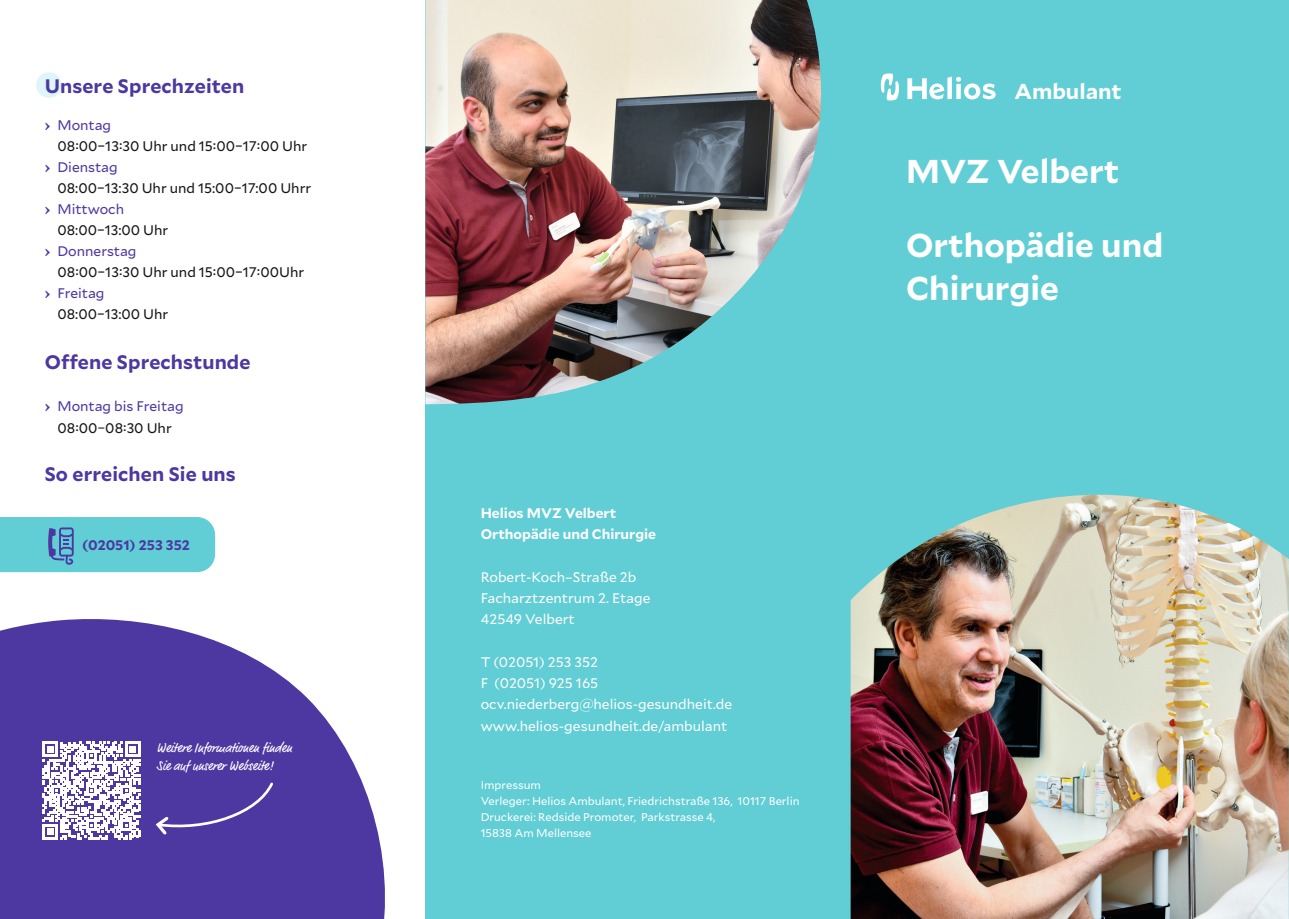
<style>
.page{position:relative;width:1289px;height:919px;background:#fff}
.page>*{position:absolute;margin:0;border:0;box-sizing:border-box;transform-origin:0 0}
.t1{font:700 33px/42.5px "Mallory";color:#fff}
.t2{font:700 21.6px "Mallory";color:#fff}
.t3{font:700 19.5px "Mallory";letter-spacing:.005em;color:#4d37a1}
.t4{font:13.8px/21.3px "Mallory";color:#fff}
.t5{font:13.8px "Mallory";color:#131413}
.t6{font:13.8px/21.5px "Mallory";color:#4d37a1;text-align:center}
.t7{font:700 13.8px/21.3px "Mallory";color:#fff}
.t8{font:700 13.8px "Mallory";letter-spacing:-.005em;color:#4d37a1}
.t9{font:13.5px/18px "Market Pro";color:#fff}
.t10{font:11.25px/15.9px "Mallory";color:#fff}
.s1{font-weight:700}
.s2{color:#131413}
.s3{color:#2c2f3b}
</style>
<div class="page">
<div style="left:838px;top:0;width:450px;height:918px;background:#61cdd5"></div>
<svg style="left:0;top:619px;width:385px;height:299px;fill:#4d37a1"></svg>
<div style="left:36px;top:72px;width:26px;height:26px;background:#def6f9;border-radius:50%"></div>
<div style="left:425px;top:0;width:425px;height:918px;background:#61cdd5"></div>
<img style="left:425px;top:0;width:397px;height:404px">
<svg style="left:907px;top:77px;width:88px;height:22px"></svg>
<svg style="left:880px;top:73px;width:19px;height:28px"></svg>
<div style="left:0;top:517px;width:215px;height:55px;background:#61cdd5"></div>
<svg style="left:153px;top:780px;width:122px;height:57px;background:#5742a6"></svg>
<svg style="left:43px;top:741px;width:97px;height:98px"></svg>
<img style="left:850px;top:494px;width:438px;height:424px">
<h3 class="t3" style="left:45px;top:71px;width:201px">Unsere Sprechzeiten</h3>
<p class="t6" style="left:45px;top:113px;width:68px"><span class="s1">›</span> Montag</p>
<p class="t5" style="left:57px;top:136px;width:251px">08:00–13:30 Uhr und 15:00–17:00 Uhr</p>
<p class="t6" style="left:45px;top:155px;width:75px"><span class="s1">›</span> Dienstag</p>
<p class="t5" style="left:57px;top:178px;width:255px">08:00–13:30 Uhr und 15:00–17:00 Uhrr</p>
<p class="t6" style="left:45px;top:197px;width:81px"><span class="s1">›</span> Mittwoch</p>
<p class="t5" style="left:57px;top:220px;width:112px">08:00–13:00 Uhr</p>
<p class="t6" style="left:45px;top:239px;width:93px"><span class="s1">›</span> Donnerstag</p>
<p class="t5" style="left:57px;top:262px;width:248px">08:00–13:30 Uhr und 15:00–17:00Uhr</p>
<p class="t6" style="left:45px;top:281px;width:61px"><span class="s1">›</span> Freitag</p>
<p class="t5" style="left:57px;top:304px;width:112px">08:00–13:00 Uhr</p>
<h3 class="t3" style="left:45px;top:347px;width:207px">Offene Sprechstunde</h3>
<p class="t6" style="left:45px;top:395px;width:140px"><span class="s1">›</span> Montag bis Freitag<br><span class="s2">08:00</span><span class="s3">–</span><span class="s2">08:30 Uhr</span></p>
<h3 class="t3" style="left:45px;top:459px;width:193px">So erreichen Sie uns</h3>
<p class="t8" style="left:82px;top:534px;width:109px">(02051) 253 352</p>
<p class="t9" style="left:156px;top:739px;width:137px">Weitere Informationen finden<br>Sie auf unserer Webseite!</p>
<p class="t7" style="left:480px;top:501px;width:177px">Helios MVZ Velbert<br>Orthopädie und Chirurgie</p>
<p class="t4" style="left:480px;top:565px;width:171px">Robert-Koch–Straße 2b<br>Facharztzentrum 2. Etage<br>42549 Velbert</p>
<p class="t4" style="left:480px;top:650px;width:253px">T (02051) 253 352<br>F (02051) 925 165 ocv.niederberg@helios-gesundheit.de www.helios-gesundheit.de/ambulant</p>
<p class="t10" style="left:480px;top:776px;width:320px">Impressum<br>Verleger: Helios Ambulant, Friedrichstraße 136, 10117 Berlin Druckerei: Redside Promoter, Parkstrasse 4,<br>15838 Am Mellensee</p>
<h2 class="t2" style="left:1014px;top:75px;width:109px">Ambulant</h2>
<h1 class="t1" style="left:906px;top:148px;width:215px">MVZ Velbert</h1>
<h1 class="t1" style="left:906px;top:222px;width:259px">Orthopädie und<br>Chirurgie</h1>
</div>
